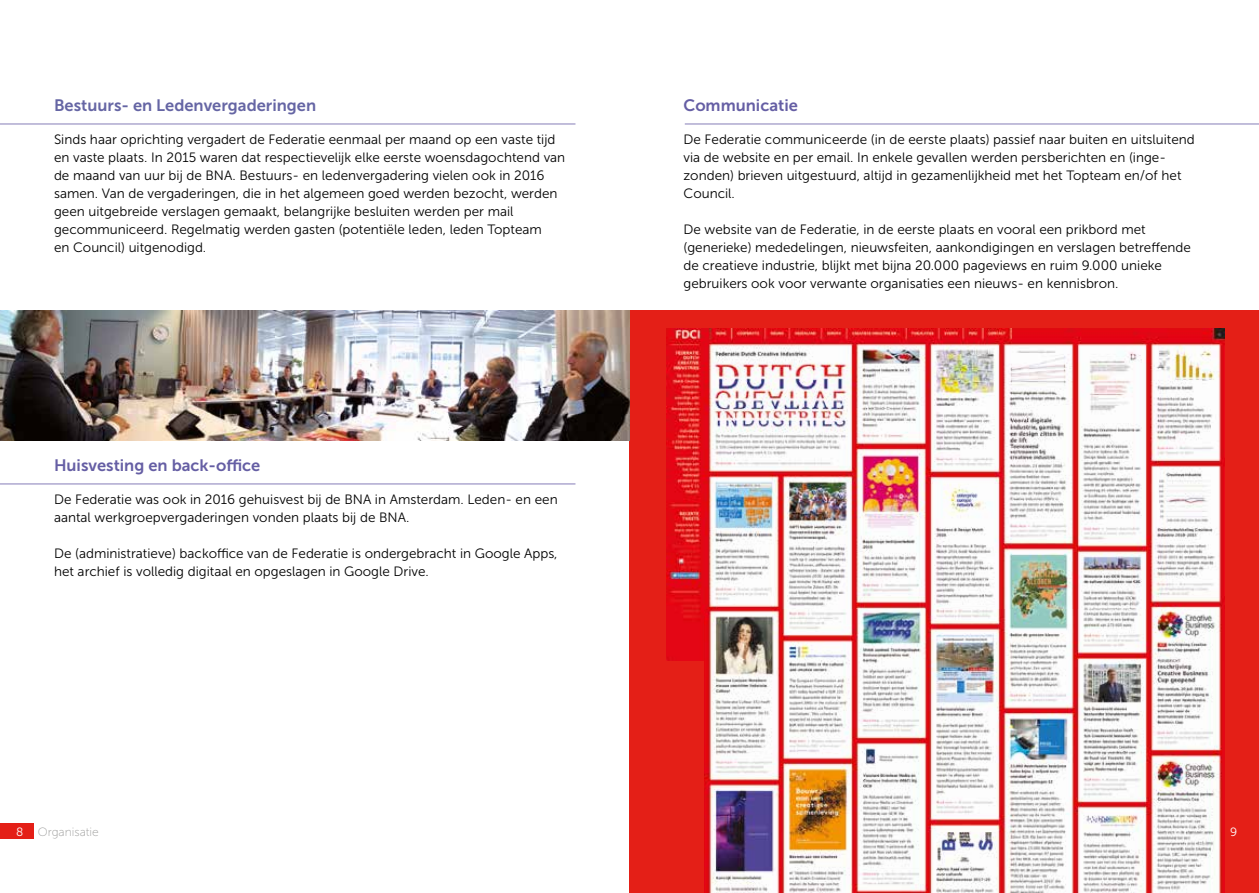
<style>
.page{position:relative;width:1259px;height:893px;background:#fff}
.page>*{position:absolute;margin:0;border:0;box-sizing:border-box;transform-origin:0 0}
.t1{font:16.5px "Museo Sans 700";color:#655ea4}
.t2{font:16.5px "Museo Sans 700";color:#6565a4}
.t3{font:13.5px/18px "Museo Sans 300";color:#000}
.t4{font:12px "Museo Sans 100";color:#9d9d9c}
.t5{font:12px "Museo Sans 300";color:#fff}
.s1{font-family:"Museo Sans 300";color:#fff}
</style>
<div class="page">
<div style="left:629px;top:310px;width:630px;height:583px;background:#e41f17"></div>
<img style="left:667px;top:328px;width:558px;height:333px">
<img style="left:705px;top:609px;width:520px;height:284px">
<img style="left:0;top:310px;width:629px;height:130px">
<div style="left:0;top:824px;width:33px;height:15px;background:#e41f17"></div>
<hr style="left:685px;top:124px;width:574px;height:1px;background:#857db8">
<hr style="left:0;top:124px;width:575px;height:1px;background:#857db8">
<hr style="left:0;top:484px;width:575px;height:1px;background:#857db8">
<p class="t2" style="left:54px;top:96px;width:264px">Bestuurs- en Ledenvergaderingen</p>
<p class="t3" style="left:54px;top:130px;width:513px">Sinds haar oprichting vergadert de Federatie eenmaal per maand op een vaste tijd en vaste plaats. In 2015 waren dat respectievelijk elke eerste woensdagochtend van de maand van uur bij de BNA. Bestuurs- en ledenvergadering vielen ook in 2016 samen. Van de vergaderingen, die in het algemeen goed werden bezocht, werden geen uitgebreide verslagen gemaakt, belangrijke besluiten werden per mail gecommuniceerd. Regelmatig werden gasten (potentiële leden, leden Topteam<br>en Council) uitgenodigd.</p>
<p class="t1" style="left:54px;top:456px;width:208px">Huisvesting en back-office</p>
<p class="t3" style="left:54px;top:490px;width:505px">De Federatie was ook in 2016 gehuisvest bij de BNA in Amsterdam. Leden- en een aantal werkgroepvergaderingen vonden plaats bij de BNA.</p>
<p class="t3" style="left:54px;top:544px;width:505px">De (administratieve) backoffice van de Federatie is ondergebracht in Google Apps, het archief is volledig digitaal en opgeslagen in Google Drive.</p>
<p class="t1" style="left:683px;top:96px;width:116px">Communicatie</p>
<p class="t3" style="left:683px;top:130px;width:513px">De Federatie communiceerde (in de eerste plaats) passief naar buiten en uitsluitend via de website en per email. In enkele gevallen werden persberichten en (inge&shy;zonden) brieven uitgestuurd, altijd in gezamenlijkheid met het Topteam en/of het Council.</p>
<p class="t3" style="left:683px;top:220px;width:509px">De website van de Federatie, in de eerste plaats en vooral een prikbord met (generieke) mededelingen, nieuwsfeiten, aankondigingen en verslagen betreffende de creatieve industrie, blijkt met bijna 20.000 pageviews en ruim 9.000 unieke gebruikers ook voor verwante organisaties een nieuws- en kennisbron.</p>
<p class="t4" style="left:16px;top:826px;width:84px"><span class="s1">8</span> Organisatie</p>
<p class="t5" style="left:1230px;top:825px;width:9px">9</p>
</div>
